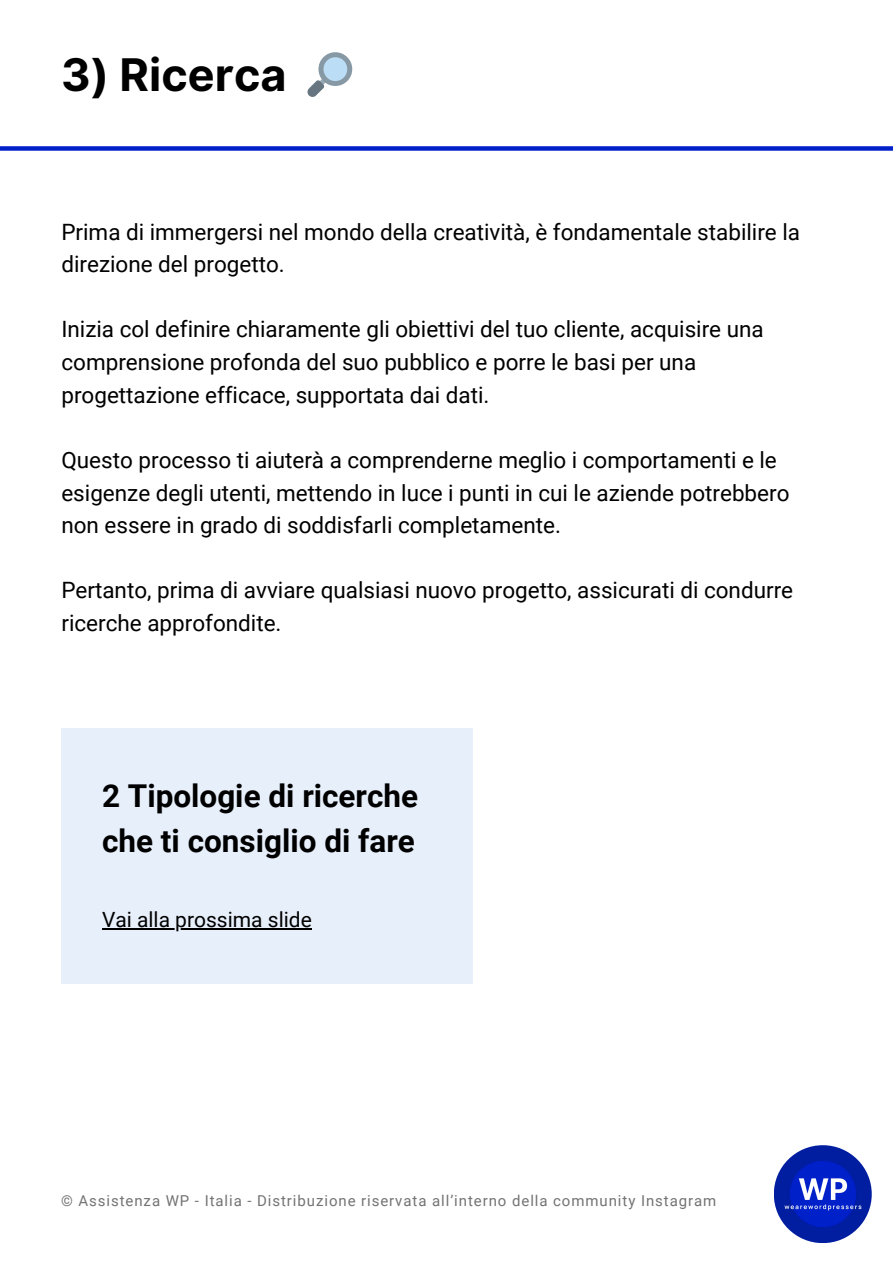
<style>
.page{position:relative;width:893px;height:1264px;background:#fff}
.page>*{position:absolute;margin:0;border:0;box-sizing:border-box;transform-origin:0 0}
.t1{font:700 45px "Inter";color:#000}
.t2{font:700 31.5px "Roboto";color:#000}
.t3{font:22.5px/32.5px "Roboto";color:#000}
.t4{font:21px "Roboto";color:#000}
.t5{font:15px "Roboto";letter-spacing:.065em;color:#737373}
</style>
<div class="page">
<div style="left:773px;top:1145px;width:98px;height:98px;background:#011ea0;border-radius:50%"></div>
<img style="left:783px;top:1154px;width:79px;height:79px">
<div style="left:0;top:146px;width:892px;height:5px;background:#0021c9"></div>
<div style="left:61px;top:728px;width:412px;height:255px;background:#e7effa"></div>
<hr style="left:102px;top:928px;width:210px;height:1px;background:#000">
<p class="t1" style="left:61px;top:48px;width:227px">3) Ricerca</p>
<p class="t3" style="left:61px;top:216px;width:740px">Prima di immergersi nel mondo della creatività, è fondamentale stabilire la direzione del progetto.</p>
<p class="t3" style="left:61px;top:313px;width:703px">Inizia col definire chiaramente gli obiettivi del tuo cliente, acquisire una comprensione profonda del suo pubblico e porre le basi per una progettazione efficace, supportata dai dati.</p>
<p class="t3" style="left:61px;top:444px;width:729px">Questo processo ti aiuterà a comprenderne meglio i comportamenti e le esigenze degli utenti, mettendo in luce i punti in cui le aziende potrebbero non essere in grado di soddisfarli completamente.</p>
<p class="t3" style="left:61px;top:574px;width:733px">Pertanto, prima di avviare qualsiasi nuovo progetto, assicurati di condurre ricerche approfondite.</p>
<p class="t2" style="left:102px;top:777px;width:317px">2 Tipologie di ricerche</p>
<p class="t2" style="left:102px;top:822px;width:314px">che ti consiglio di fare</p>
<p class="t4" style="left:102px;top:907px;width:211px">Vai alla prossima slide</p>
<p class="t5" style="left:61px;top:1192px;width:656px">© Assistenza WP - Italia - Distribuzione riservata all’interno della community Instagram</p>
</div>
